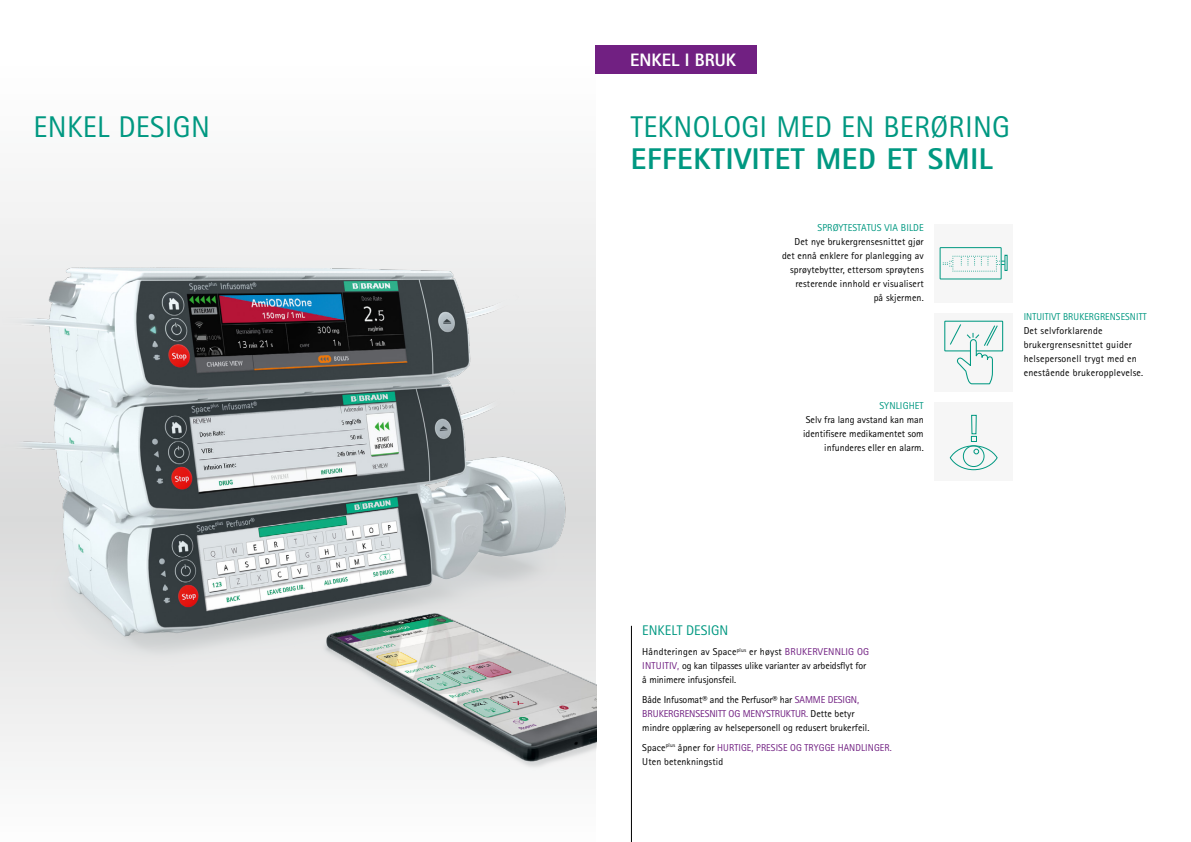
<style>
.page{position:relative;width:1191px;height:842px;background:#fff}
.page>*{position:absolute;margin:0;border:0;box-sizing:border-box;transform-origin:0 0}
.Headline{font:30px "Rotis Sans Serif Pro";letter-spacing:.01em;color:#009881}
.Headline-2{font:800 30px "Rotis Sans Serif Pro";letter-spacing:.02em;color:#009881}
.t1{font:800 18px "Rotis Sans Serif Pro";color:#fff}
.t2{font:14px "Rotis Sans Serif Pro";color:#009881}
.t3{font:10px/14px "Rotis Sans Serif Pro";letter-spacing:.01em;color:#000;text-align:right}
.t4{font:10px/14px "Rotis Sans Serif Pro";letter-spacing:-.01em;color:#000}
.t5{font:10px/14px "Rotis Sans Serif Pro";letter-spacing:.01em;color:#712082}
.s1{color:#009881}
.s2{color:#712082}
.s3{color:#000}
</style>
<div class="page">
<div style="left:0;top:0;width:595px;height:842px;background:#fbfbfb"></div>
<hr style="left:631px;top:626px;width:1px;height:216px;background:#000">
<div style="left:934px;top:224px;width:79px;height:79px;background:#f6f6f6"></div>
<svg style="left:939px;top:247px;width:66px;height:33px"></svg>
<div style="left:934px;top:313px;width:79px;height:79px;background:#f6f6f6"></div>
<svg style="left:944px;top:320px;width:59px;height:65px"></svg>
<div style="left:595px;top:45px;width:162px;height:29px;background:#712082"></div>
<img style="left:0;top:192px;width:596px;height:576px">
<div style="left:934px;top:403px;width:79px;height:78px;background:#f6f6f6"></div>
<div style="left:949px;top:445px;width:48px;height:25px;border:1px solid #009881;border-radius:50%"></div>
<svg style="left:962px;top:414px;width:23px;height:53px"></svg>
<p class="Headline" style="left:34px;top:109px;width:178px">ENKEL DESIGN</p>
<p class="t1" style="left:630px;top:48px;width:108px">ENKEL I BRUK</p>
<p class="Headline" style="left:631px;top:109px;width:381px">TEKNOLOGI MED EN BERØRING</p>
<p class="Headline-2" style="left:631px;top:139px;width:363px">EFFEKTIVITET MED ET SMIL</p>
<p class="t3" style="left:782px;top:221px;width:143px"><span class="s1">SPRØYTESTATUS VIA BILDE<br></span>Det nye brukergrensesnittet gjør det ennå enklere for planlegging av sprøytebytter, ettersom sprøytens resterende innhold er visualisert<br>på skjermen.</p>
<p class="t3" style="left:803px;top:399px;width:122px"><span class="s1">SYNLIGHET<br></span>Selv fra lang avstand kan man identifisere medikamentet som infunderes eller en alarm.</p>
<p class="t3" style="left:1023px;top:310px;width:124px;text-align:left"><span class="s1">INTUITIVT BRUKERGRENSESNITT<br></span>Det selvforklarende brukergrensesnittet guider helsepersonell trygt med en enestående brukeropplevelse.</p>
<p class="t2" style="left:642px;top:622px;width:87px">ENKELT DESIGN</p>
<p class="t4" style="left:642px;top:645px;width:228px">Håndteringen av Space<sup>plus</sup> er høyst <span class="s2">BRUKERVENNLIG OG<br>INTUITIV,</span> og kan tilpasses ulike varianter av arbeidsflyt for å minimere infusjonsfeil.</p>
<p class="t4" style="left:642px;top:692px;width:228px">Både Infusomat® and the Perfusor® har <span class="s2">SAMME DESIGN,<br>BRUKERGRENSESNITT OG MENYSTRUKTUR.</span> Dette betyr mindre opplæring av helsepersonell og redusert brukerfeil.</p>
<p class="t5" style="left:642px;top:740px;width:251px"><span class="s3">Space</span><sup>plus</sup> <span class="s3">åpner for</span> HURTIGE, PRESISE OG TRYGGE HANDLINGER.<br><span class="s3">Uten betenkningstid</span></p>
</div>
